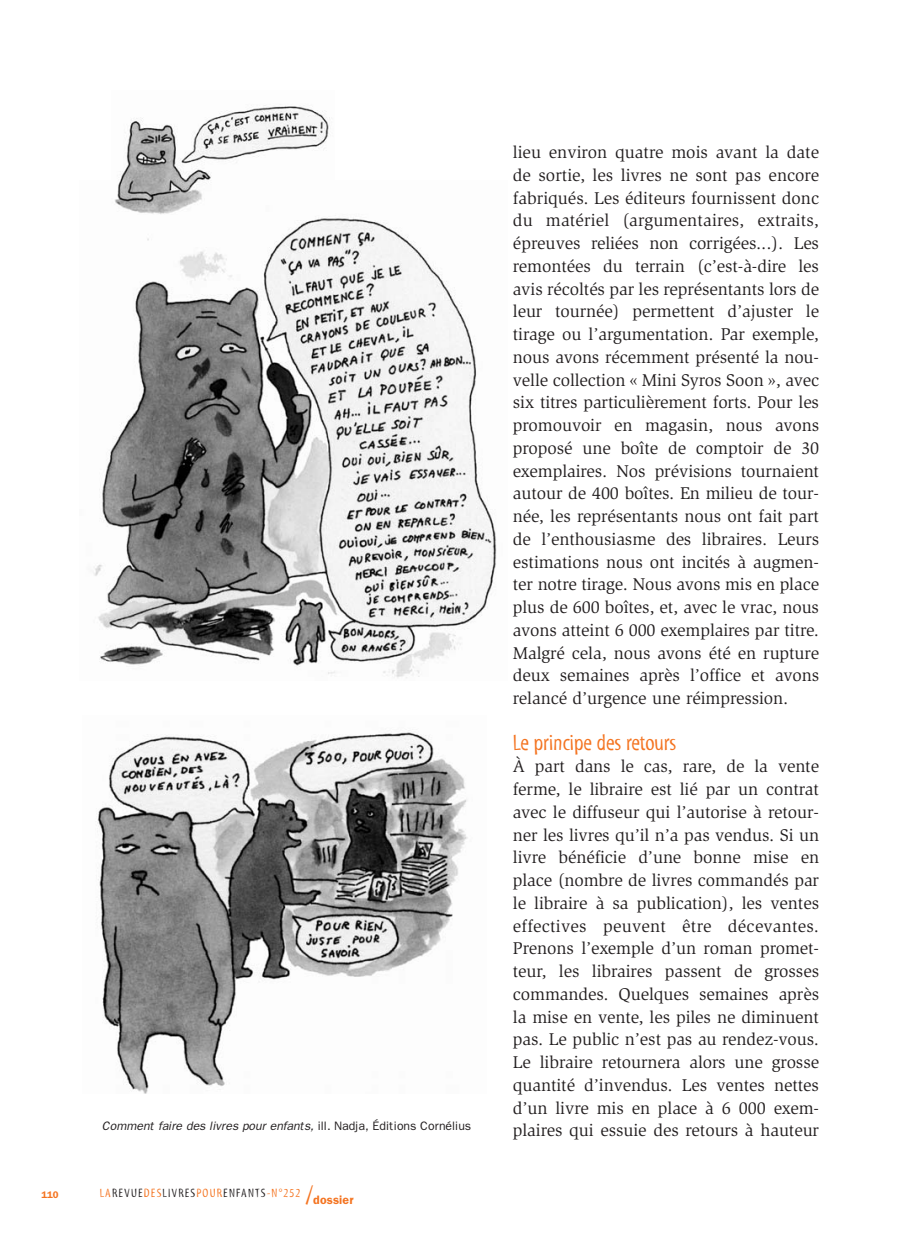
<style>
.page{position:relative;width:919px;height:1241px;background:#fff}
.page>*{position:absolute;margin:0;border:0;box-sizing:border-box;transform-origin:0 0}
.t1{font:22.75px "Myriad Tilt";letter-spacing:-.005em;color:#f47421}
.t2{font:17.5px/22.8px "Slimbach";letter-spacing:-.005em;color:#231f20;text-align:justify}
.t3{font:italic 12.25px "Franklin Gothic";color:#231f20}
.t4{font:12.25px "Myriad Tilt";letter-spacing:.1em;color:#231f20}
.t5{font:600 9.62px "Franklin Gothic";color:#f47421}
.s1{font-style:normal}
.s2{color:#f47421}
.s3{font-size:26.25px;color:#f47421}
.s4{font-family:"Franklin Gothic";font-weight:600;color:#f47421}
</style>
<div class="page">
<img style="left:93px;top:218px;width:404px;height:460px">
<img style="left:115px;top:105px;width:215px;height:109px">
<img style="left:97px;top:732px;width:371px;height:362px">
<p class="t5" style="left:41px;top:1191px;width:19px">110</p>
<p class="t3" style="left:102px;top:1121px;width:370px">Comment faire des livres pour enfants, <span class="s1">ill. Nadja, Éditions Cornélius</span></p>
<p class="t4" style="left:100px;top:1189px;width:255px"><span class="s2">LA</span>REVUE<span class="s2">DES</span>LIVRES<span class="s2">POUR</span>ENFANTS<span class="s2">-N°252</span> <span class="s3">/</span><span class="s4">dossier</span></p>
<p class="t2" style="left:513px;top:142px;width:308px">lieu environ quatre mois avant la date de sortie, les livres ne sont pas encore fabriqués. Les éditeurs fournissent donc du matériel (argumentaires, extraits, épreuves reliées non corrigées...). Les remontées du terrain (c’est-à-dire les avis récoltés par les représentants lors de leur tournée) permettent d’ajuster le tirage ou l’argumentation. Par exemple, nous avons récemment présenté la nou&shy;velle collection « Mini Syros Soon », avec six titres particulièrement forts. Pour les promouvoir en magasin, nous avons proposé une boîte de comptoir de 30 exemplaires. Nos prévisions tournaient autour de 400 boîtes. En milieu de tour&shy;née, les représentants nous ont fait part de l’enthousiasme des libraires. Leurs estimations nous ont incités à augmen&shy;ter notre tirage. Nous avons mis en place plus de 600 boîtes, et, avec le vrac, nous avons atteint 6 000 exemplaires par titre.<br>Malgré cela, nous avons été en rupture deux semaines après l’office et avons relancé d’urgence une réimpression.</p>
<h1 class="t1" style="left:513px;top:734px;width:165px">Le principe des retours</h1>
<p class="t2" style="left:513px;top:756px;width:308px">À part dans le cas, rare, de la vente ferme, le libraire est lié par un contrat avec le diffuseur qui l’autorise à retour&shy;ner les livres qu’il n’a pas vendus. Si un livre bénéficie d’une bonne mise en place (nombre de livres commandés par le libraire à sa publication), les ventes effectives peuvent être décevantes.<br>Prenons l’exemple d’un roman promet&shy;teur, les libraires passent de grosses commandes. Quelques semaines après la mise en vente, les piles ne diminuent pas. Le public n’est pas au rendez-vous.<br>Le libraire retournera alors une grosse quantité d’invendus. Les ventes nettes d’un livre mis en place à 6 000 exem&shy;plaires qui essuie des retours à hauteur</p>
</div>
